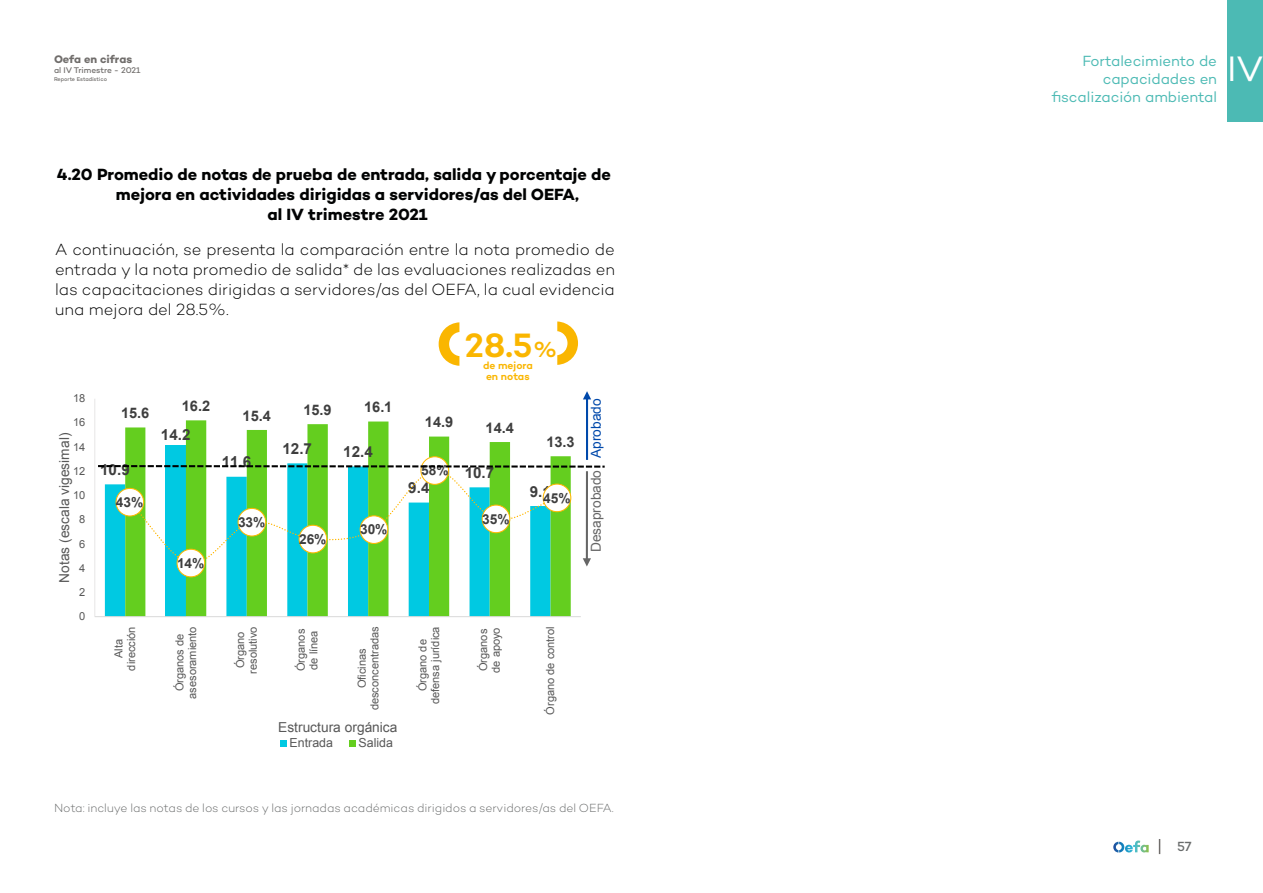
<style>
.page{position:relative;width:1263px;height:893px;background:#fff}
.page>*{position:absolute;margin:0;border:0;box-sizing:border-box;transform-origin:0 0}
.t1{font:36px "Campton";color:#fff}
.t2{font:600 34.35px "Campton";color:#fab600}
.t3{font:300 16.5px/19.8px "Campton";color:#000;text-align:justify}
.t4{font:700 16.5px "Campton";letter-spacing:-.005em;color:#010202}
.t5{font:700 16.5px "Campton";color:#020304}
.t6{font:700 15.15px "Arial";color:#3e3e3e}
.t7{font:15px/18px "Campton";letter-spacing:-.005em;color:#4cbab4;text-align:right}
.t8{font:700 14.55px "Arial";color:#3e3e3e}
.t9{font:13.65px "Arial";color:#585858}
.t10{font:700 13.65px "Arial";color:#3e3e3e}
.t11{font:13.65px "Arial";color:#666}
.t12{font:13.65px "Arial";color:#0049ab}
.t13{font:500 13.5px "Campton";color:#686b6b}
.t14{font:12.45px "Arial";color:#585858}
.t15{font:300 12px "Campton";color:#696b6b}
.t16{font:700 11.25px "Campton";letter-spacing:-.005em;color:#706d6b}
.t17{font:11.1px/12.6px "Arial";letter-spacing:-.005em;color:#585858;text-align:center}
.t18{font:600 10.5px/10.5px "Campton";color:#fab600}
.t19{font:500 8.4px "Campton";letter-spacing:-.005em;color:#706d6b}
.t20{font:500 5.55px "Campton";color:#706d6b}
.s1{color:#010202}
.s2{font-size:22.35px}
</style>
<div class="page">
<div style="left:1227px;top:0;width:36px;height:121px;background:#4cbab4"></div>
<hr style="left:0;top:0;width:1px;height:121px;background:#4cbab4">
<svg style="left:1113px;top:840px;width:36px;height:12px"></svg>
<svg style="left:1159px;top:839px;width:1px;height:15px"></svg>
<svg style="left:439px;top:322px;width:20px;height:44px"></svg>
<svg style="left:557px;top:321px;width:21px;height:44px"></svg>
<svg style="left:125px;top:420px;width:446px;height:196px"></svg>
<hr style="left:94px;top:399px;width:1px;height:218px;background:#e8e7e7">
<hr style="left:95px;top:616px;width:486px;height:1px;background:#dadada">
<svg style="left:281px;top:740px;width:6px;height:6px"></svg>
<svg style="left:350px;top:740px;width:6px;height:6px"></svg>
<div style="left:177px;top:549px;width:28px;height:28px;background:#fff;border-radius:50%"></div>
<div style="left:177px;top:549px;width:28px;height:28px;border:1px solid #ffb700;border-radius:50%"></div>
<div style="left:421px;top:457px;width:27px;height:27px;background:#fff;border-radius:50%"></div>
<div style="left:420px;top:456px;width:29px;height:29px;border:1px solid #ffb700;border-radius:50%"></div>
<svg style="left:98px;top:464px;width:507px;height:104px"></svg>
<hr style="left:586px;top:398px;width:2px;height:62px;background:#0049ab">
<svg style="left:583px;top:391px;width:8px;height:8px"></svg>
<p class="t16" style="left:54px;top:52px;width:80px">Oefa en cifras</p>
<p class="t19" style="left:54px;top:65px;width:88px">al IV Trimestre - 2021</p>
<p class="t20" style="left:54px;top:76px;width:55px">Reporte Estadístico</p>
<p class="t4" style="left:57px;top:164px;width:555px">4.20 Promedio de notas de prueba de entrada, salida y porcentaje de</p>
<p class="t4" style="left:116px;top:184px;width:464px">mejora en actividades dirigidas a servidores/as del OEFA,</p>
<p class="t5" style="left:267px;top:204px;width:162px"><span class="s1">al</span> IV trimestre 2021</p>
<p class="t3" style="left:55px;top:239px;width:561px">A continuación, se presenta la comparación entre la nota promedio de entrada y la nota promedio de salida* de las evaluaciones realizadas en las capacitaciones dirigidas a servidores/as del OEFA, la cual evidencia una mejora del 28.5%.</p>
<h2 class="t2" style="left:465px;top:323px;width:94px">28.5<span class="s2">%</span></h2>
<p class="t18" style="left:483px;top:360px;width:51px">de mejora en notas</p>
<p class="t17" style="left:73px;top:392px;width:14px">18</p>
<p class="t17" style="left:73px;top:416px;width:14px">16</p>
<p class="t8" style="left:121px;top:403px;width:30px">15.6</p>
<p class="t8" style="left:182px;top:396px;width:30px">16.2</p>
<p class="t8" style="left:243px;top:406px;width:30px">15.4</p>
<p class="t8" style="left:303px;top:400px;width:30px">15.9</p>
<p class="t8" style="left:364px;top:397px;width:30px">16.1</p>
<p class="t9" style="left:55px;top:583px;width:151px;rotate:-90deg">Notas (escala vigesimal)</p>
<p class="t17" style="left:73px;top:441px;width:14px">14</p>
<p class="t17" style="left:73px;top:465px;width:14px">12</p>
<p class="t17" style="left:73px;top:489px;width:14px">10</p>
<p class="t17" style="left:79px;top:513px;width:8px">8</p>
<p class="t17" style="left:79px;top:537px;width:8px">6</p>
<p class="t17" style="left:79px;top:562px;width:8px">4</p>
<p class="t6" style="left:100px;top:459px;width:31px">10.9</p>
<p class="t10" style="left:116px;top:493px;width:29px">43%</p>
<p class="t6" style="left:161px;top:424px;width:31px">14.2</p>
<p class="t6" style="left:222px;top:452px;width:31px">11.6</p>
<p class="t6" style="left:282px;top:438px;width:31px">12.7</p>
<p class="t6" style="left:343px;top:442px;width:31px">12.4</p>
<p class="t10" style="left:177px;top:554px;width:29px">14%</p>
<p class="t10" style="left:238px;top:513px;width:29px">33%</p>
<p class="t10" style="left:299px;top:530px;width:29px">26%</p>
<p class="t10" style="left:360px;top:521px;width:29px">30%</p>
<p class="t8" style="left:425px;top:412px;width:30px">14.9</p>
<p class="t8" style="left:486px;top:418px;width:30px">14.4</p>
<p class="t10" style="left:421px;top:462px;width:29px">58%</p>
<p class="t6" style="left:408px;top:478px;width:23px">9.4</p>
<p class="t6" style="left:465px;top:462px;width:31px">10.7</p>
<p class="t10" style="left:482px;top:510px;width:29px">35%</p>
<p class="t8" style="left:546px;top:432px;width:30px">13.3</p>
<p class="t6" style="left:530px;top:481px;width:23px">9.1</p>
<p class="t10" style="left:543px;top:489px;width:29px">45%</p>
<p class="t12" style="left:587px;top:458px;width:61px;rotate:-90deg">Aprobado</p>
<p class="t11" style="left:587px;top:552px;width:84px;rotate:-90deg">Desaprobado</p>
<p class="t17" style="left:79px;top:586px;width:8px">2</p>
<p class="t17" style="left:79px;top:610px;width:8px">0</p>
<p class="t17" style="left:113px;top:671px;width:46px;rotate:-90deg">Alta dirección</p>
<p class="t17" style="left:173px;top:699px;width:74px;rotate:-90deg">Órganos de asesoramiento</p>
<p class="t17" style="left:234px;top:674px;width:49px;rotate:-90deg">Órgano resolutivo</p>
<p class="t17" style="left:295px;top:671px;width:44px;text-align:left;rotate:-90deg">Órganos de línea</p>
<p class="t17" style="left:356px;top:710px;width:86px;rotate:-90deg">Oficinas desconcentradas</p>
<p class="t17" style="left:416px;top:704px;width:79px;rotate:-90deg">Órgano de defensa jurídica</p>
<p class="t17" style="left:477px;top:673px;width:47px;text-align:left;rotate:-90deg">Órganos de apoyo</p>
<p class="t17" style="left:544px;top:715px;width:90px;rotate:-90deg">Órgano de control</p>
<p class="t9" style="left:278px;top:718px;width:121px">Estructura orgánica</p>
<p class="t14" style="left:289px;top:735px;width:45px">Entrada</p>
<p class="t14" style="left:359px;top:735px;width:36px">Salida</p>
<p class="t15" style="left:54px;top:800px;width:561px">Nota: incluye las notas de los cursos y las jornadas académicas dirigidos a servidores/as del OEFA.</p>
<p class="t7" style="left:1052px;top:52px;width:167px">Fortalecimiento de capacidades en fiscalización ambiental</p>
<h1 class="t1" style="left:1227px;top:46px;width:38px">IV</h1>
<p class="t13" style="left:1177px;top:838px;width:16px">57</p>
</div>
